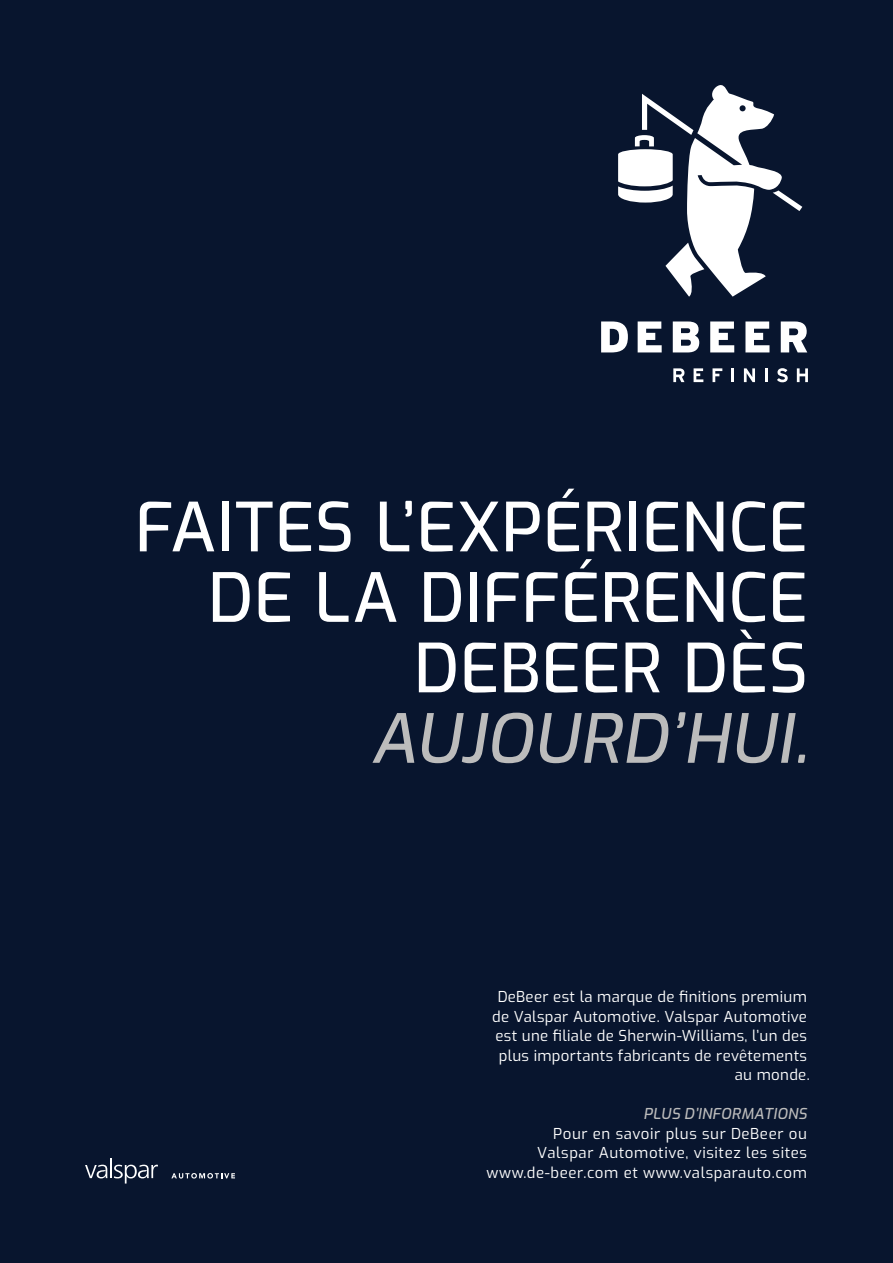
<style>
.page{position:relative;width:893px;height:1263px;background:#08152e}
.page>*{position:absolute;margin:0;border:0;box-sizing:border-box;transform-origin:0 0}
.t1{font:500 67.5px/70.5px "Exo";letter-spacing:.005em;color:#fff;text-align:right}
.t2{font:italic 500 67.5px "Exo";letter-spacing:.01em;color:#bcbcbc}
.t3{font:15px/19.5px "Exo";letter-spacing:.02em;color:#fff;text-align:right}
.t4{font:15px/19.5px "Exo";letter-spacing:.04em;color:#fff;text-align:right}
.t5{font:italic 500 15px "Exo";letter-spacing:.02em;color:#bcbcbc}
</style>
<div class="page">
<svg style="left:85px;top:1159px;width:73px;height:24px"></svg>
<svg style="left:171px;top:1173px;width:64px;height:5px"></svg>
<svg style="left:601px;top:321px;width:27px;height:31px"></svg>
<svg style="left:638px;top:321px;width:24px;height:31px"></svg>
<svg style="left:673px;top:368px;width:11px;height:14px"></svg>
<svg style="left:694px;top:368px;width:9px;height:14px"></svg>
<svg style="left:712px;top:368px;width:10px;height:14px"></svg>
<hr style="left:731px;top:368px;width:3px;height:14px;background:#fff">
<svg style="left:744px;top:368px;width:11px;height:14px"></svg>
<hr style="left:765px;top:368px;width:3px;height:14px;background:#fff">
<svg style="left:777px;top:368px;width:11px;height:14px"></svg>
<svg style="left:797px;top:368px;width:11px;height:14px"></svg>
<svg style="left:673px;top:321px;width:26px;height:31px"></svg>
<svg style="left:710px;top:321px;width:24px;height:31px"></svg>
<svg style="left:745px;top:321px;width:24px;height:31px"></svg>
<svg style="left:781px;top:321px;width:26px;height:31px"></svg>
<svg style="left:618px;top:85px;width:184px;height:212px"></svg>
<h1 class="t1" style="left:135px;top:488px;width:675px">FAITES L’EXPÉRIENCE<br>DE LA DIFFÉRENCE<br>DEBEER DÈS</h1>
<h1 class="t2" style="left:370px;top:688px;width:439px">AUJOURD’HUI.</h1>
<p class="t3" style="left:492px;top:986px;width:319px">DeBeer est la marque de finitions premium de Valspar Automotive. Valspar Automotive est une filiale de Sherwin-Williams, l’un des plus importants fabricants de revêtements au monde.</p>
<p class="t5" style="left:644px;top:1103px;width:165px">PLUS D’INFORMATIONS</p>
<p class="t4" style="left:487px;top:1123px;width:322px">Pour en savoir plus sur DeBeer ou<br>Valspar Automotive, visitez les sites www.de-beer.com et www.valsparauto.com</p>
</div>
